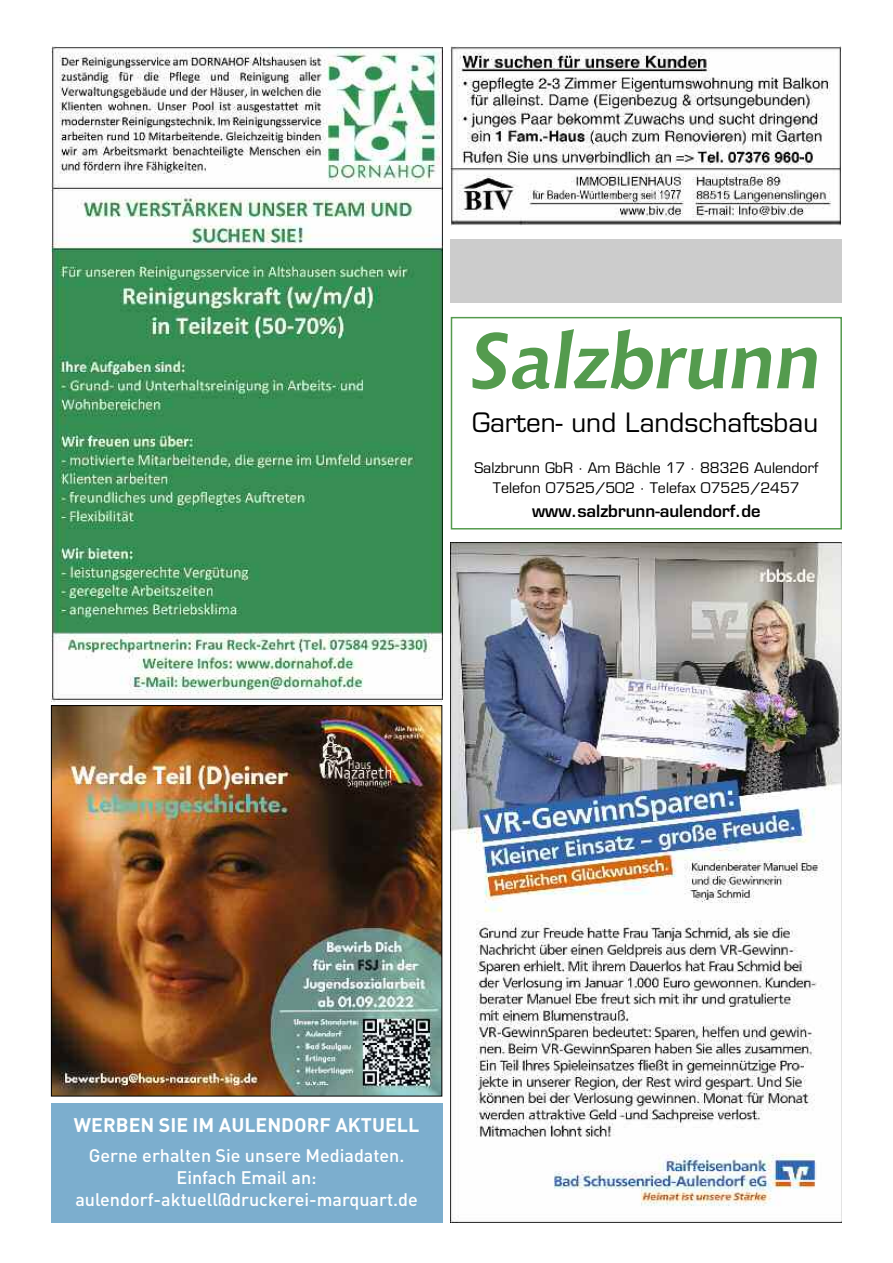
<style>
.page{position:relative;width:893px;height:1263px;background:#fff}
.page>*{position:absolute;margin:0;border:0;box-sizing:border-box;transform-origin:0 0}
.t1{font:italic 700 78px "Chianti BT";color:#549b4e}
.t2{font:25.95px "Eurostile LT Std";color:#000}
.t3{font:700 19.5px "DIN";color:#fff}
.t4{font:500 18px/21.6px "DIN";color:#fff;text-align:center}
.t5{font:600 16.5px "Eurostile LT Std";color:#000}
.t6{font:14.25px/19.5px "Eurostile LT Std";color:#000;text-align:center}
</style>
<div class="page">
<div style="left:51px;top:1103px;width:391px;height:120px;background:#7caece"></div>
<img style="left:451px;top:47px;width:391px;height:178px">
<img style="left:53px;top:707px;width:387px;height:387px">
<div style="left:51px;top:705px;width:391px;height:391px;border:1px solid #000"></div>
<img style="left:451px;top:542px;width:391px;height:681px">
<div style="left:451px;top:317px;width:391px;height:212px;border:2px solid #549b4e"></div>
<img style="left:51px;top:47px;width:391px;height:654px">
<div style="left:451px;top:240px;width:391px;height:63px;background:#ccc"></div>
<h1 class="t1" style="left:471px;top:316px;width:353px">Salzbrunn</h1>
<h2 class="t2" style="left:472px;top:413px;width:347px">Garten- und Landschaftsbau</h2>
<p class="t6" style="left:474px;top:459px;width:345px">Salzbrunn GbR · Am Bächle 17 · 88326 Aulendorf<br>Telefon 07525/502 · Telefax 07525/2457</p>
<p class="t5" style="left:532px;top:504px;width:230px">www.salzbrunn-aulendorf.de</p>
<p class="t3" style="left:74px;top:1114px;width:347px">WERBEN SIE IM AULENDORF AKTUELL</p>
<p class="t4" style="left:75px;top:1145px;width:344px">Gerne erhalten Sie unsere Mediadaten.<br>Einfach Email an: aulendorf-aktuell@druckerei-marquart.de</p>
</div>
